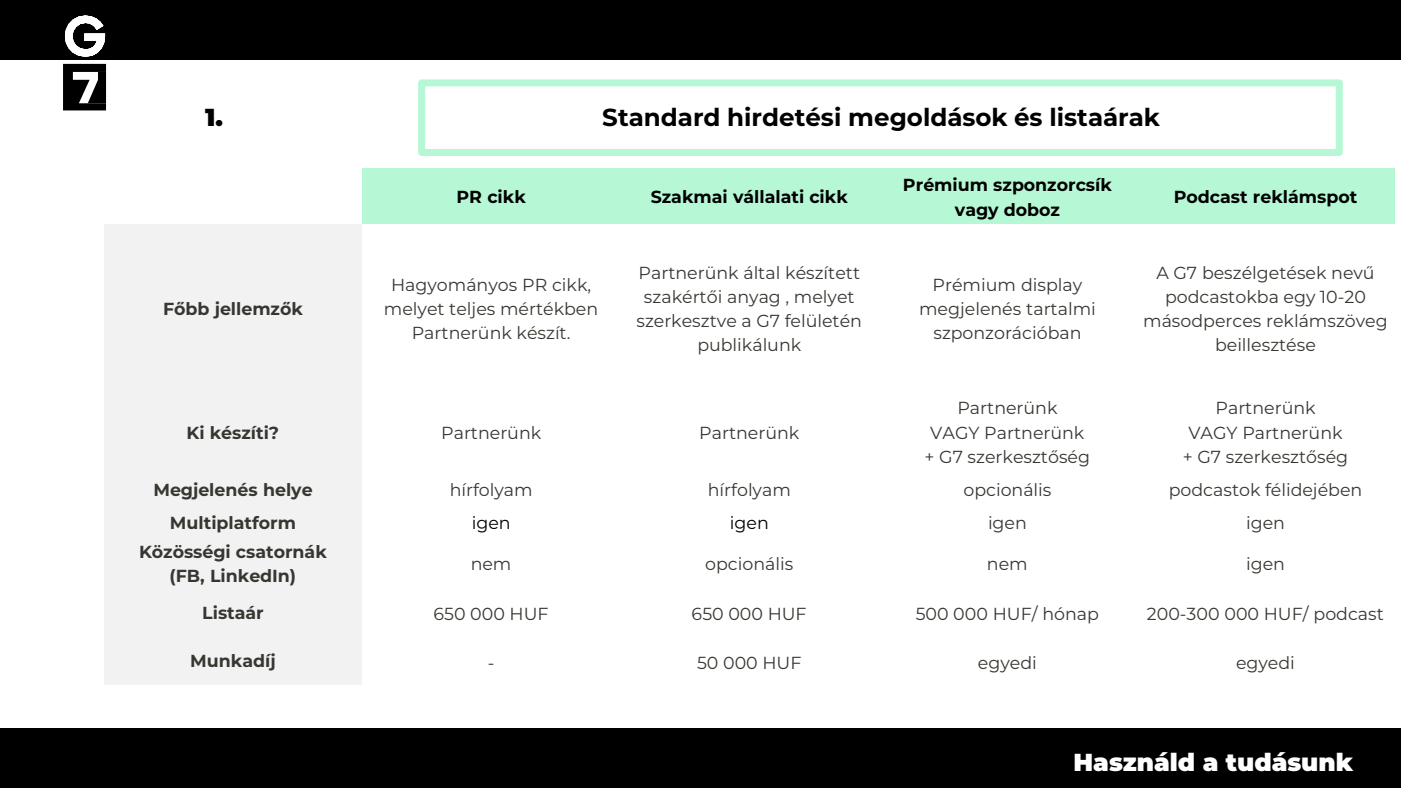
<style>
.page{position:relative;width:1401px;height:788px;background:#fff}
.page>*{position:absolute;margin:0;border:0;box-sizing:border-box;transform-origin:0 0}
.t1{font:700 24.5px "Montserrat";color:#000}
.t2{font:900 24.5px "Montserrat";color:#fff}
.t3{font:900 24.5px "Montserrat";color:#000}
.t4{font:17.5px/24.2px "Montserrat";color:#373732;text-align:center}
.t5{font:700 17.5px/24.2px "Montserrat";color:#373732;text-align:center}
.t6{font:700 17.5px/24.2px "Montserrat";color:#000;text-align:center}
.t7{font:17.5px "Montserrat";color:#000}
</style>
<div class="page">
<div style="left:0;top:728px;width:1400px;height:60px;background:#000"></div>
<div style="left:0;top:0;width:1400px;height:59px;background:#000"></div>
<svg style="left:63px;top:64px;width:43px;height:46px"></svg>
<svg style="left:65px;top:16px;width:40px;height:41px"></svg>
<div style="left:362px;top:168px;width:258px;height:57px;background:#b6f8d6"></div>
<div style="left:620px;top:168px;width:258px;height:57px;background:#b6f8d6"></div>
<div style="left:878px;top:168px;width:258px;height:57px;background:#b6f8d6"></div>
<div style="left:1136px;top:168px;width:258px;height:57px;background:#b6f8d6"></div>
<div style="left:104px;top:225px;width:258px;height:166px;background:#f2f2f2"></div>
<div style="left:104px;top:391px;width:258px;height:81px;background:#f2f2f2"></div>
<div style="left:104px;top:472px;width:258px;height:33px;background:#f2f2f2"></div>
<div style="left:104px;top:505px;width:258px;height:33px;background:#f2f2f2"></div>
<div style="left:104px;top:538px;width:258px;height:49px;background:#f2f2f2"></div>
<div style="left:104px;top:587px;width:258px;height:48px;background:#f2f2f2"></div>
<div style="left:104px;top:635px;width:258px;height:49px;background:#f2f2f2"></div>
<div style="left:418px;top:79px;width:924px;height:77px;border:7px solid #b6f8d6"></div>
<p class="t3" style="left:205px;top:99px;width:19px">1.</p>
<p class="t5" style="left:163px;top:295px;width:141px">Főbb jellemzők</p>
<p class="t1" style="left:602px;top:99px;width:559px">Standard hirdetési megoldások és listaárak</p>
<p class="t6" style="left:456px;top:184px;width:71px">PR cikk</p>
<p class="t6" style="left:650px;top:184px;width:199px">Szakmai vállalati cikk</p>
<p class="t6" style="left:902px;top:172px;width:210px">Prémium szponzorcsík vagy doboz</p>
<p class="t6" style="left:1173px;top:184px;width:185px">Podcast reklámspot</p>
<p class="t4" style="left:384px;top:272px;width:216px">Hagyományos PR cikk, melyet teljes mértékben<br>Partnerünk készít.</p>
<p class="t4" style="left:636px;top:260px;width:227px">Partnerünk által készített szakértői anyag , melyet szerkesztve a G7 felületén publikálunk</p>
<p class="t4" style="left:919px;top:272px;width:178px">Prémium display megjelenés tartalmi szponzorációban</p>
<p class="t4" style="left:1142px;top:260px;width:246px">A G7 beszélgetések nevű podcastokba egy 10-20 másodperces reklámszöveg beillesztése</p>
<p class="t5" style="left:186px;top:419px;width:94px">Ki készíti?</p>
<p class="t4" style="left:441px;top:419px;width:102px">Partnerünk</p>
<p class="t4" style="left:699px;top:419px;width:102px">Partnerünk</p>
<p class="t4" style="left:957px;top:395px;width:102px">Partnerünk</p>
<p class="t4" style="left:930px;top:419px;width:156px">VAGY Partnerünk</p>
<p class="t4" style="left:924px;top:443px;width:167px">+ G7 szerkesztőség</p>
<p class="t4" style="left:1215px;top:395px;width:102px">Partnerünk</p>
<p class="t4" style="left:1188px;top:419px;width:156px">VAGY Partnerünk</p>
<p class="t4" style="left:1182px;top:444px;width:167px">+ G7 szerkesztőség</p>
<p class="t5" style="left:153px;top:476px;width:161px">Megjelenés helye</p>
<p class="t4" style="left:449px;top:476px;width:84px">hírfolyam</p>
<p class="t4" style="left:707px;top:476px;width:84px">hírfolyam</p>
<p class="t4" style="left:963px;top:476px;width:89px">opcionális</p>
<p class="t4" style="left:1168px;top:476px;width:195px">podcastok félidejében</p>
<p class="t5" style="left:170px;top:509px;width:128px">Multiplatform</p>
<p class="t7" style="left:471px;top:510px;width:40px">igen</p>
<p class="t7" style="left:729px;top:510px;width:40px">igen</p>
<p class="t4" style="left:987px;top:509px;width:40px">igen</p>
<p class="t4" style="left:1245px;top:509px;width:40px">igen</p>
<p class="t5" style="left:139px;top:538px;width:189px">Közösségi csatornák (FB, LinkedIn)</p>
<p class="t4" style="left:470px;top:550px;width:42px">nem</p>
<p class="t4" style="left:705px;top:550px;width:89px">opcionális</p>
<p class="t4" style="left:986px;top:550px;width:42px">nem</p>
<p class="t4" style="left:1245px;top:550px;width:40px">igen</p>
<p class="t5" style="left:202px;top:599px;width:63px">Listaár</p>
<p class="t4" style="left:433px;top:601px;width:116px">650 000 HUF</p>
<p class="t4" style="left:691px;top:601px;width:116px">650 000 HUF</p>
<p class="t4" style="left:915px;top:601px;width:185px">500 000 HUF/ hónap</p>
<p class="t4" style="left:1146px;top:601px;width:238px">200-300 000 HUF/ podcast</p>
<p class="t5" style="left:190px;top:648px;width:87px">Munkadíj</p>
<p class="t4" style="left:487px;top:650px;width:8px">-</p>
<p class="t4" style="left:697px;top:650px;width:106px">50 000 HUF</p>
<p class="t4" style="left:977px;top:650px;width:60px">egyedi</p>
<p class="t4" style="left:1235px;top:650px;width:60px">egyedi</p>
<p class="t2" style="left:1073px;top:743px;width:281px">Használd a tudásunk</p>
</div>
